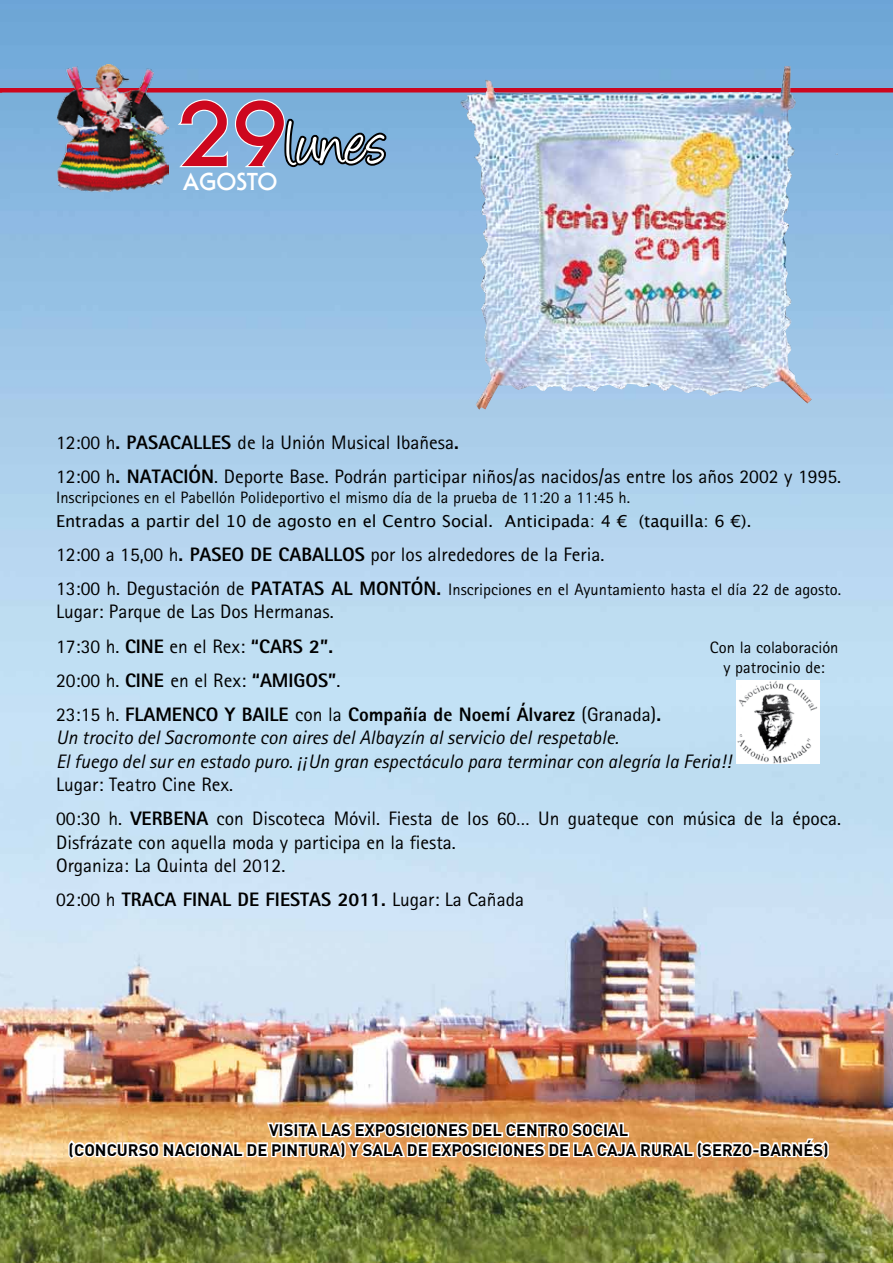
<style>
.page{position:relative;width:893px;height:1263px;background:#fff}
.page>*{position:absolute;margin:0;border:0;box-sizing:border-box;transform-origin:0 0}
.t1{font:72px "Angelina";color:#fff}
.t2{font:700 24px "Serif Gothic";color:#fff}
.t3{font:19.5px/34.2px "Rotis Sans Serif";color:#000}
.t4{font:italic 19.5px/23.4px "Rotis Sans Serif";color:#000}
.t5{font:800 19.5px "Rotis Sans Serif";color:#000}
.t6{font:16.5px/20.4px "Rotis Sans Serif";color:#000;text-align:center}
.t7{font:700 16.5px/19.8px "DIN";color:#000;text-align:center}
.t8{font:16.5px "Lucida Grande";color:#000}
.s1{font-family:"Serif Gothic";font-weight:700;font-size:90px;color:#cd071e}
.s2{font-weight:800}
.s3{font-weight:800;font-size:19.5px}
.s4{font-weight:400}
.s5{font-weight:800;font-style:normal}
.s6{font-style:normal}
</style>
<div class="page">
<img style="left:0;top:0;width:893px;height:1263px">
<hr style="left:0;top:88px;width:893px;height:4px;background:#cd071e">
<img style="left:142px;top:66px;width:697px;height:344px">
<img style="left:56px;top:65px;width:112px;height:126px">
<svg style="left:174px;top:98px;width:214px;height:77px;background:#79a1c2"></svg>
<svg style="left:66px;top:1118px;width:765px;height:43px"></svg>
<img style="left:736px;top:680px;width:83px;height:83px">
<h1 class="t1" style="left:178px;top:113px;width:210px"><span class="s1">29</span>lunes</h1>
<p class="t2" style="left:183px;top:168px;width:96px">AGOSTO</p>
<p class="t3" style="left:56px;top:425px;width:786px">12:00 h<span class="s2">. PASACALLES</span> de la Unión Musical Ibañesa<span class="s2">.<br></span>12:00 h<span class="s2">. NATACIÓN</span>. Deporte Base. Podrán participar niños/as nacidos/as entre los años 2002 y 1995.</p>
<p class="t6" style="left:56px;top:487px;width:575px">Inscripciones en el Pabellón Polideportivo el mismo día de la prueba de 11:20 a 11:45 h.</p>
<p class="t8" style="left:56px;top:511px;width:697px">Entradas a partir del 10 de agosto en el Centro Social. Anticipada: 4 € (taquilla: 6 €).</p>
<p class="t3" style="left:56px;top:537px;width:156px">12:00 a 15,00 h<span class="s2">. PASEO</span></p>
<p class="t3" style="left:56px;top:537px;width:550px;text-indent:194px"><span class="s2">DE CABALLOS</span> por los alrededores de la Feria.<br>13:00 h. Degustación de <span class="s2">PATATAS AL MON</span></p>
<p class="t6" style="left:402px;top:579px;width:441px"><span class="s3">TÓN.</span> Inscripciones en el Ayuntamiento hasta el día 22 de agosto.</p>
<p class="t3" style="left:56px;top:594px;width:279px">Lugar: Parque de Las Dos Hermanas.<br>17:30 h. <span class="s2">CINE</span></p>
<p class="t3" style="left:170px;top:629px;width:113px">en el Rex: <span class="s2">“CARS</span></p>
<p class="t5" style="left:309px;top:633px;width:25px">2”.</p>
<p class="t6" style="left:710px;top:637px;width:130px">Con la colaboración y patrocinio de:</p>
<p class="t3" style="left:56px;top:663px;width:90px">20:00 h. <span class="s2">CINE</span></p>
<p class="t3" style="left:170px;top:663px;width:102px">en el Rex: <span class="s2">“AMIGOS</span></p>
<p class="t5" style="left:328px;top:668px;width:14px">”<span class="s4">.</span></p>
<p class="t3" style="left:56px;top:697px;width:101px">23:15 h. <span class="s2">FLAMEN</span></p>
<p class="t4" style="left:56px;top:703px;width:676px;text-indent:139px"><span class="s5">CO Y BAI LE</span> <span class="s6">con la</span> <span class="s5">Compañía de Noemí Álvarez</span> <span class="s6">(Granada)</span><span class="s5">.<br></span>Un trocito del Sacromonte con aires del Albayzín al servicio del respetable.<br>El fuego del sur en estado puro. ¡¡Un gran espectáculo para terminar con alegría la Feria!!</p>
<p class="t3" style="left:56px;top:767px;width:178px">Lugar: Teatro Cine Rex.<br>00:30 h. <span class="s2">VERBENA</span></p>
<p class="t3" style="left:56px;top:807px;width:786px;line-height:23.4px;text-indent:160px">con Discoteca Móvil. Fiesta de los 60… Un guateque con música de la época.<br>Disfrázate con aquella moda y participa en la fiesta.<br>Organiza: La Quinta del 2012.</p>
<p class="t5" style="left:56px;top:887px;width:469px"><span class="s4">02:00 h</span> TRACA FINAL DE FIESTAS 2011. <span class="s4">Lugar: La Cañada</span></p>
<p class="t7" style="left:69px;top:1119px;width:762px">VISITA LAS EXPOSICIONES DEL CENTRO SOCIAL<br>(CONCURSO NACIONAL DE PINTURA) Y SALA DE EXPOSICIONES DE LA CAJA RURAL (SERZO-BARNÉS)</p>
</div>
